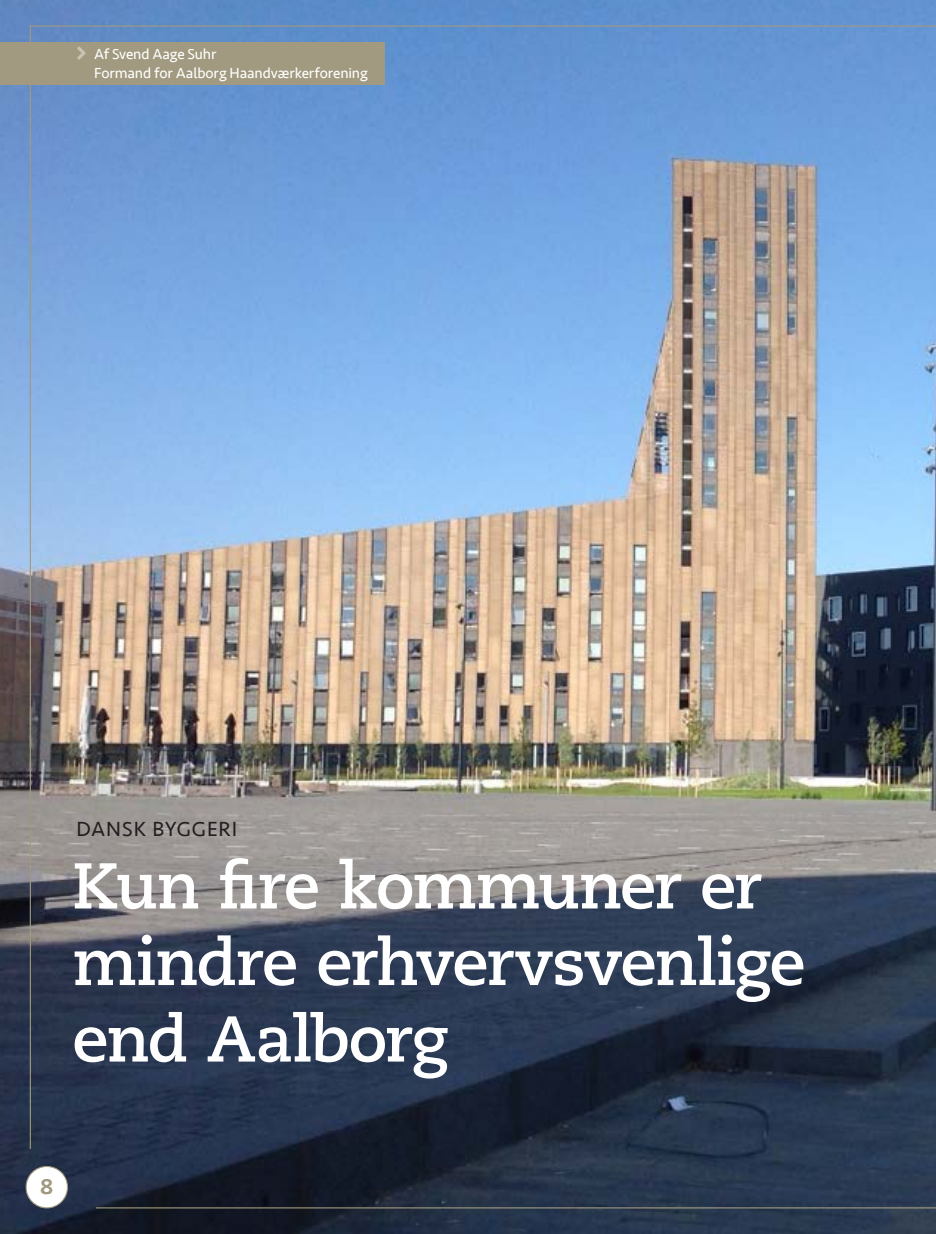
<style>
.page{position:relative;width:936px;height:1234px;background:#fff}
.page>*{position:absolute;margin:0;border:0;box-sizing:border-box;transform-origin:0 0}
._24_punkt_overskrift{font:700 64.5px "Caecilia";letter-spacing:-.025em;color:#fff}
.Brødtekst{font:21px "Seravek";letter-spacing:.04em;color:#231f20}
.t1{font:800 21px "Caecilia";color:#a19a80}
.Brødtekst-2{font:15px/19.5px "Seravek";letter-spacing:-.01em;color:#fff}
</style>
<div class="page">
<img style="left:0;top:0;width:935px;height:1233px">
<div style="left:0;top:43px;width:384px;height:42px;background:#a19a80"></div>
<div style="left:26px;top:1166px;width:41px;height:41px;background:#fff;border-radius:50%"></div>
<div style="left:26px;top:1165px;width:42px;height:43px;border:1px solid #a19a80;border-radius:50%"></div>
<hr style="left:96px;top:1206px;width:839px;height:2px;background:#a19a80">
<img style="left:30px;top:26px;width:905px;height:1123px">
<svg style="left:78px;top:47px;width:8px;height:13px"></svg>
<p class="Brødtekst-2" style="left:94px;top:44px;width:275px">Af Svend Aage Suhr<br>Formand for Aalborg Haandværkerforening</p>
<p class="Brødtekst" style="left:77px;top:812px;width:162px">DANSK BYGGERI</p>
<p class="_24_punkt_overskrift" style="left:72px;top:847px;width:690px">Kun fire kommuner er</p>
<p class="_24_punkt_overskrift" style="left:72px;top:924px;width:734px">mindre erhvervsvenlige</p>
<p class="_24_punkt_overskrift" style="left:72px;top:1000px;width:378px">end Aalborg</p>
<p class="t1" style="left:41px;top:1173px;width:14px">8</p>
</div>
